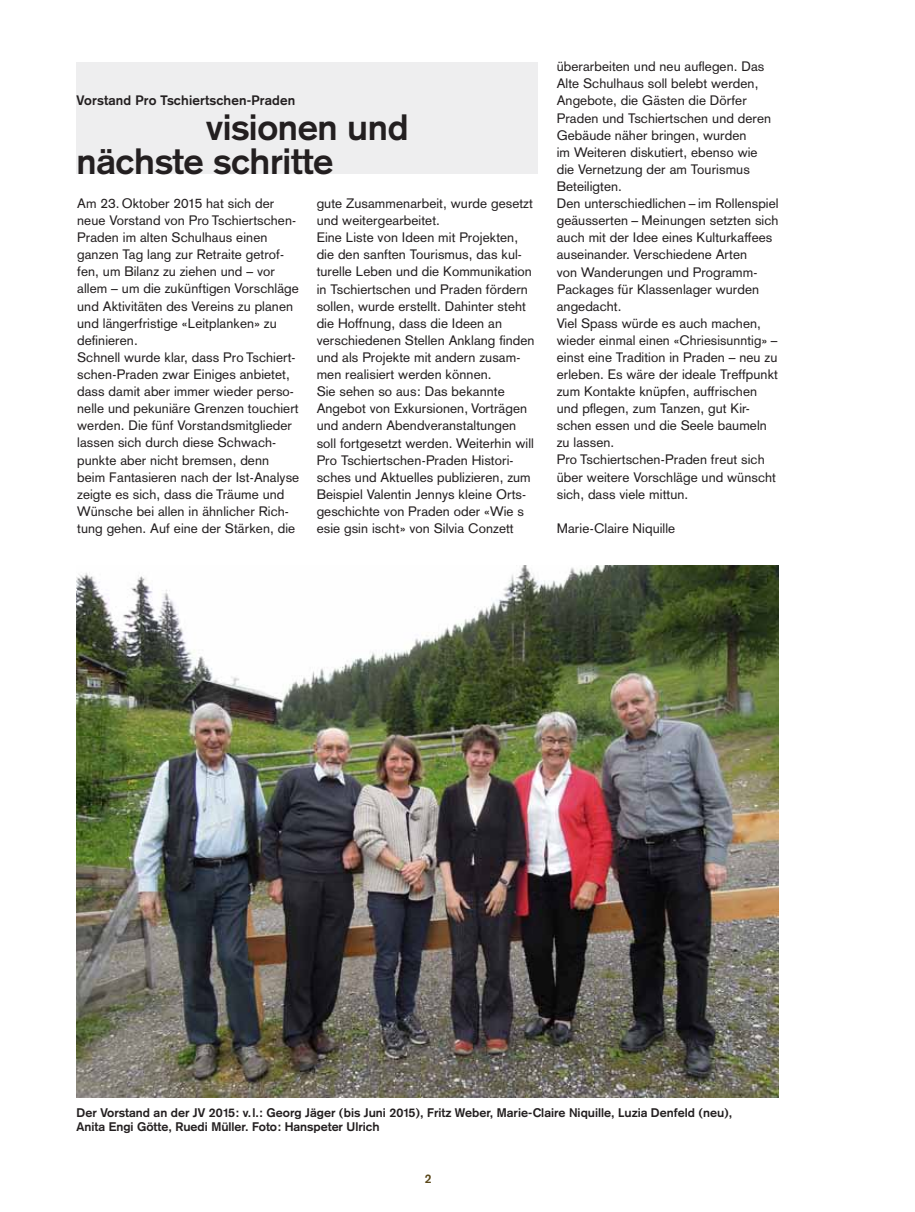
<style>
.page{position:relative;width:915px;height:1212px;background:#fff}
.page>*{position:absolute;margin:0;border:0;box-sizing:border-box;transform-origin:0 0}
.t1{font:700 36px/34.2px "Akzidenz Grotesk";letter-spacing:-.01em;color:#231f20}
.t2{font:13.5px/17.1px "Akzidenz Grotesk";letter-spacing:.005em;color:#231f20}
.t3{font:700 13.5px "Akzidenz Grotesk";letter-spacing:.01em;color:#231f20}
.t4{font:700 12.3px/14.7px "Akzidenz Grotesk";color:#231f20}
.t5{font:700 12.3px "Akzidenz Grotesk";color:#5b481b}
</style>
<div class="page">
<div style="left:77px;top:62px;width:461px;height:112px;background:#eeeeef"></div>
<img style="left:77px;top:565px;width:701px;height:532px">
<p class="t3" style="left:77px;top:93px;width:220px">Vorstand Pro Tschiertschen-Praden</p>
<h1 class="t1" style="left:77px;top:109px;width:333px;text-indent:129px">visionen und nächste schritte</h1>
<p class="t2" style="left:77px;top:195px;width:223px">Am 23. Oktober 2015 hat sich der neue Vorstand von Pro Tschiertschen-Praden im alten Schulhaus einen ganzen Tag lang zur Retraite getrof&shy;fen, um Bilanz zu ziehen und – vor allem – um die zukünftigen Vorschläge und Aktivitäten des Vereins zu planen und längerfristige «Leitplanken» zu definieren.<br>Schnell wurde klar, dass Pro Tschiert&shy;schen-Praden zwar Einiges anbietet, dass damit aber immer wieder perso&shy;nelle und pekuniäre Grenzen touchiert werden. Die fünf Vorstandsmitglieder lassen sich durch diese Schwach&shy;punkte aber nicht bremsen, denn beim Fantasieren nach der Ist-Analyse zeigte es sich, dass die Träume und Wünsche bei allen in ähnlicher Rich&shy;tung gehen. Auf eine der Stärken, die</p>
<p class="t2" style="left:316px;top:195px;width:219px">gute Zusammenarbeit, wurde gesetzt und weitergearbeitet.<br>Eine Liste von Ideen mit Projekten, die den sanften Tourismus, das kul&shy;turelle Leben und die Kommunikation in Tschiertschen und Praden fördern sollen, wurde erstellt. Dahinter steht die Hoffnung, dass die Ideen an verschiedenen Stellen Anklang finden und als Projekte mit andern zusam&shy;men realisiert werden können.<br>Sie sehen so aus: Das bekannte Angebot von Exkursionen, Vorträgen und andern Abendveranstaltungen soll fortgesetzt werden. Weiterhin will Pro Tschiertschen-Praden Histori&shy;sches und Aktuelles publizieren, zum Beispiel Valentin Jennys kleine Orts&shy;geschichte von Praden oder «Wie s esie gsin ischt» von Silvia Conzett</p>
<p class="t2" style="left:556px;top:58px;width:223px">überarbeiten und neu auflegen. Das<br>Alte Schulhaus soll belebt werden,<br>Angebote, die Gästen die Dörfer<br>Praden und Tschiertschen und deren<br>Gebäude näher bringen, wurden<br>im Weiteren diskutiert, ebenso wie<br>die Vernetzung der am Tourismus<br>Beteiligten.<br>Den unterschiedlichen – im Rollenspiel geäusserten – Meinungen setzten sich auch mit der Idee eines Kulturkaffees auseinander. Verschiedene Arten<br>von Wanderungen und Programm-<br>Packages für Klassenlager wurden angedacht.<br>Viel Spass würde es auch machen, wieder einmal einen «Chriesisunntig» – einst eine Tradition in Praden – neu zu erleben. Es wäre der ideale Treffpunkt zum Kontakte knüpfen, auffrischen und pflegen, zum Tanzen, gut Kir&shy;schen essen und die Seele baumeln zu lassen.<br>Pro Tschiertschen-Praden freut sich über weitere Vorschläge und wünscht sich, dass viele mittun.</p>
<p class="t2" style="left:556px;top:520px;width:120px">Marie-Claire Niquille</p>
<p class="t4" style="left:77px;top:1105px;width:657px">Der Vorstand an der JV 2015: v.l.: Georg Jäger (bis Juni 2015), Fritz Weber, Marie-Claire Niquille, Luzia Denfeld (neu),<br>Anita Engi Götte, Ruedi Müller. Foto: Hanspeter Ulrich</p>
<p class="t5" style="left:425px;top:1171px;width:8px">2</p>
</div>
